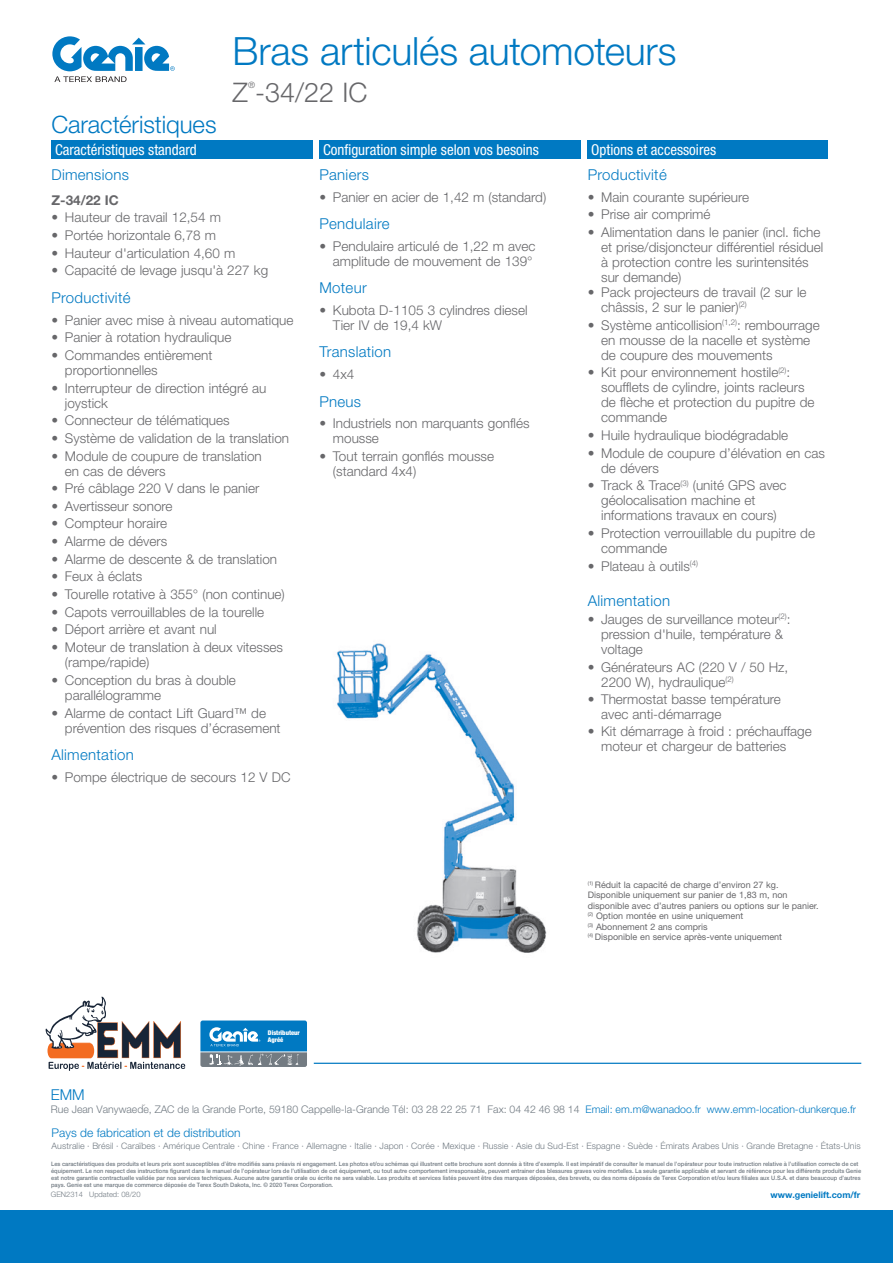
<style>
.page{position:relative;width:893px;height:1263px;background:#fff}
.page>*{position:absolute;margin:0;border:0;box-sizing:border-box;transform-origin:0 0}
.t1{font:300 39px "Helvetica Neue LT Std";letter-spacing:-.005em;color:#0079c2}
.t2{font:300 27px "Helvetica Neue LT Std";color:#67676a}
.t3{font:300 24px "Helvetica Neue LT Std";letter-spacing:-.005em;color:#0079c2}
.t4{font:300 15px "Helvetica Neue LT Std";letter-spacing:.02em;color:#0079c2}
.t5{font:condensed 15px "Helvetica Neue LT Std";color:#fff}
.t6{font:300 13.5px/15px "Helvetica Neue LT Std";color:#67676a}
.t7{font:700 13.5px "Helvetica Neue LT Std";color:#67676a}
.t8{font:300 12px "Helvetica Neue LT Std";color:#0079c2}
.t9{font:300 10.5px "Helvetica Neue LT Std";color:#717a82}
.t10{font:300 10.5px "Helvetica Neue LT Std";color:#9d9fa2}
.t11{font:9px/10.5px "Helvetica Neue LT Std";color:#67676a}
.t12{font:700 9px "Helvetica Neue LT Std";color:#0079c2}
.t13{font:300 8.85px "Helvetica Neue LT Std";letter-spacing:.01em;color:#717a82}
.t14{font:300 8.7px "Helvetica Neue LT Std";color:#67676a}
.t15{font:300 7.5px "Helvetica Neue LT Std";color:#717a82}
.t16{font:900 condensed 6.45px/6.9px "Helvetica Neue";color:#fff}
.t17{font:500 6px/7.2px "Helvetica Neue LT Std";color:#717a82;scale:.95 1}
.t18{font:900 condensed 6px/6.3px "Helvetica Neue";color:#fff}
.s1{color:#0079c2}
</style>
<div class="page">
<svg style="left:52px;top:36px;width:123px;height:46px"></svg>
<div style="left:319px;top:140px;width:262px;height:19px;background:#0079c2"></div>
<div style="left:51px;top:140px;width:262px;height:19px;background:#0079c2"></div>
<div style="left:588px;top:140px;width:240px;height:19px;background:#0079c2"></div>
<img style="left:337px;top:643px;width:210px;height:310px">
<div style="left:0;top:1210px;width:893px;height:53px;background:#0079c2"></div>
<hr style="left:314px;top:1063px;width:547px;height:1px;background:#0079c2">
<svg style="left:46px;top:997px;width:139px;height:74px"></svg>
<svg style="left:200px;top:1020px;width:107px;height:47px;background:#448cb8"></svg>
<h3 class="t3" style="left:51px;top:110px;width:167px">Caractéristiques</h3>
<h1 class="t1" style="left:233px;top:27px;width:445px">Bras articulés automoteurs</h1>
<h2 class="t2" style="left:233px;top:76px;width:136px">Z -34/22 IC</h2>
<p class="t14" style="left:248px;top:80px;width:8px">®</p>
<p class="t5" style="left:55px;top:141px;width:143px">Caractéristiques standard</p>
<p class="t5" style="left:323px;top:141px;width:217px">Configuration simple selon vos besoins</p>
<p class="t5" style="left:591px;top:141px;width:126px">Options et accessoires</p>
<p class="t4" style="left:51px;top:165px;width:79px">Dimensions</p>
<p class="t7" style="left:51px;top:191px;width:69px">Z-34/22 IC</p>
<p class="t6" style="left:51px;top:210px;width:171px">• Hauteur de travail 12,54 m</p>
<p class="t6" style="left:51px;top:227px;width:166px">• Portée horizontale 6,78 m</p>
<p class="t6" style="left:51px;top:245px;width:185px">• Hauteur d'articulation 4,60 m</p>
<p class="t6" style="left:51px;top:263px;width:218px">• Capacité de levage jusqu'à 227 kg</p>
<p class="t4" style="left:51px;top:288px;width:81px">Productivité</p>
<p class="t6" style="left:51px;top:312px;width:243px">• Panier avec mise à niveau automatique</p>
<p class="t6" style="left:51px;top:330px;width:181px">• Panier à rotation hydraulique</p>
<p class="t6" style="left:65px;top:347px;width:149px;text-indent:-14px">• Commandes entièrement proportionnelles</p>
<p class="t6" style="left:65px;top:380px;width:203px;text-indent:-14px">• Interrupteur de direction intégré au joystick</p>
<p class="t6" style="left:51px;top:413px;width:180px">• Connecteur de télématiques</p>
<p class="t6" style="left:51px;top:430px;width:239px">• Système de validation de la translation</p>
<p class="t6" style="left:65px;top:448px;width:198px;text-indent:-14px">• Module de coupure de translation en cas de dévers</p>
<p class="t6" style="left:51px;top:480px;width:209px">• Pré câblage 220 V dans le panier</p>
<p class="t6" style="left:51px;top:498px;width:123px">• Avertisseur sonore</p>
<p class="t6" style="left:51px;top:516px;width:117px">• Compteur horaire</p>
<p class="t6" style="left:51px;top:533px;width:117px">• Alarme de dévers</p>
<p class="t6" style="left:51px;top:551px;width:227px">• Alarme de descente &amp; de translation</p>
<p class="t6" style="left:51px;top:569px;width:92px">• Feux à éclats</p>
<p class="t6" style="left:51px;top:586px;width:235px">• Tourelle rotative à 355° (non continue)</p>
<p class="t6" style="left:51px;top:604px;width:214px">• Capots verrouillables de la tourelle</p>
<p class="t6" style="left:51px;top:622px;width:167px">• Déport arrière et avant nul</p>
<p class="t6" style="left:65px;top:640px;width:220px;text-indent:-14px">• Moteur de translation à deux vitesses (rampe/rapide)</p>
<p class="t6" style="left:65px;top:672px;width:173px;text-indent:-14px">• Conception du bras à double parallélogramme</p>
<p class="t6" style="left:65px;top:705px;width:217px;text-indent:-14px">• Alarme de contact Lift Guard™ de prévention des risques d’écrasement</p>
<p class="t4" style="left:51px;top:745px;width:84px">Alimentation</p>
<p class="t6" style="left:51px;top:769px;width:241px">• Pompe électrique de secours 12 V DC</p>
<p class="t4" style="left:319px;top:165px;width:51px">Paniers</p>
<p class="t6" style="left:319px;top:189px;width:228px">• Panier en acier de 1,42 m (standard)</p>
<p class="t4" style="left:319px;top:214px;width:72px">Pendulaire</p>
<p class="t6" style="left:319px;top:238px;width:217px;text-align:right">• Pendulaire articulé de 1,22 m avec amplitude de mouvement de 139°</p>
<p class="t4" style="left:319px;top:279px;width:49px">Moteur</p>
<p class="t6" style="left:333px;top:302px;width:196px;text-indent:-14px">• Kubota D-1105 3 cylindres diesel<br>Tier IV de 19,4 kW</p>
<p class="t4" style="left:319px;top:343px;width:73px">Translation</p>
<p class="t6" style="left:319px;top:366px;width:37px">• 4x4</p>
<p class="t4" style="left:319px;top:392px;width:43px">Pneus</p>
<p class="t6" style="left:333px;top:416px;width:198px;text-indent:-14px">• Industriels non marquants gonflés mousse</p>
<p class="t6" style="left:333px;top:448px;width:163px;text-indent:-14px">• Tout terrain gonflés mousse (standard 4x4)</p>
<p class="t16" style="left:268px;top:1029px;width:33px">Distributeur<br>Agréé</p>
<p class="t18" style="left:264px;top:1029px;width:31px">Distributeur<br>Agréé</p>
<p class="t4" style="left:588px;top:165px;width:81px">Productivité</p>
<p class="t6" style="left:588px;top:189px;width:163px">• Main courante supérieure</p>
<p class="t6" style="left:588px;top:207px;width:124px">• Prise air comprimé</p>
<p class="t6" style="left:601px;top:224px;width:224px;text-indent:-14px">• Alimentation dans le panier (incl. fiche et prise/disjoncteur différentiel résiduel à protection contre les surintensités sur demande)</p>
<p class="t6" style="left:601px;top:284px;width:207px;text-indent:-14px">• Pack projecteurs de travail (2 sur le châssis, 2 sur le panier)<sup>(2)</sup></p>
<p class="t6" style="left:601px;top:317px;width:220px;text-indent:-14px">• Système anticollision<sup>(1,2)</sup>: rembourrage en mousse de la nacelle et système de coupure des mouvements</p>
<p class="t6" style="left:601px;top:365px;width:215px;text-indent:-14px">• Kit pour environnement hostile<sup>(2)</sup>: soufflets de cylindre, joints racleurs de flèche et protection du pupitre de commande</p>
<p class="t6" style="left:588px;top:427px;width:202px">• Huile hydraulique biodégradable</p>
<p class="t6" style="left:601px;top:445px;width:225px;text-indent:-14px">• Module de coupure d’élévation en cas de dévers</p>
<p class="t6" style="left:601px;top:478px;width:187px;text-indent:-13px">• Track &amp; Trace<sup>(3)</sup> (unité GPS avec géolocalisation machine et informations travaux en cours)</p>
<p class="t6" style="left:601px;top:525px;width:215px;text-indent:-14px">• Protection verrouillable du pupitre de commande</p>
<p class="t6" style="left:588px;top:558px;width:112px">• Plateau à outils<sup>(4)</sup></p>
<p class="t4" style="left:588px;top:592px;width:84px">Alimentation</p>
<p class="t6" style="left:601px;top:611px;width:191px;text-indent:-14px">• Jauges de surveillance moteur<sup>(2)</sup>: pression d'huile, température &amp; voltage</p>
<p class="t6" style="left:601px;top:659px;width:189px;text-indent:-14px">• Générateurs AC (220 V / 50 Hz,<br>2200 W), hydraulique<sup>(2)</sup></p>
<p class="t6" style="left:601px;top:692px;width:181px;text-indent:-14px">• Thermostat basse température avec anti-démarrage</p>
<p class="t6" style="left:601px;top:723px;width:212px;text-indent:-14px">• Kit démarrage à froid : préchauffage moteur et chargeur de batteries</p>
<p class="t11" style="left:588px;top:879px;width:232px"><sup>(1)</sup> Réduit la capacité de charge d’environ 27 kg.<br>Disponible uniquement sur panier de 1,83 m, non disponible avec d’autres paniers ou options sur le panier. <sup>(2)</sup> Option montée en usine uniquement<br><sup>(3)</sup> Abonnement 2 ans compris<br><sup>(4)</sup> Disponible en service après-vente uniquement</p>
<p class="t4" style="left:51px;top:1085px;width:35px">EMM</p>
<p class="t9" style="left:51px;top:1102px;width:807px">Rue Jean Vanywaede, ZAC de la Grande Porte, 59180 Cappelle-la-Grande Tél: 03 28 22 25 71 Fax: 04 42 46 98 14 <span class="s1">Email: em.m@wanadoo.fr www.emm-location-dunkerque.fr</span></p>
<p class="t8" style="left:52px;top:1125px;width:190px">Pays de fabrication et de distribution</p>
<p class="t13" style="left:52px;top:1141px;width:810px">Australie · Brésil · Caraïbes · Amérique Centrale · Chine · France · Allemagne · Italie · Japon · Corée · Mexique · Russie · Asie du Sud-Est · Espagne · Suède · Émirats Arabes Unis · Grande Bretagne · États-Unis</p>
<p class="t17" style="left:51px;top:1160px;width:854px">Les caractéristiques des produits et leurs prix sont susceptibles d’être modifiés sans préavis ni engagement. Les photos et/ou schémas qui illustrent cette brochure sont donnés à titre d’exemple. Il est impératif de consulter le manuel de l’opérateur pour toute instruction relative à l’utilisation correcte de cet équipement. Le non respect des instructions figurant dans le manuel de l’opérateur lors de l’utilisation de cet équipement, ou tout autre comportement irresponsable, peuvent entrainer des blessures graves voire mortelles. La seule garantie applicable et servant de référence pour les différents produits Genie est notre garantie contractuelle validée par nos services techniques. Aucune autre garantie orale ou écrite ne sera valable. Les produits et services listés peuvent être des marques déposées, des brevets, ou des noms déposés de Terex Corporation et/ou leurs filiales aux U.S.A. et dans beaucoup d’autres pays. Genie est une marque de commerce déposée de Terex South Dakota, Inc. © 2020 Terex Corporation.</p>
<p class="t10" style="left:143px;top:1102px;width:3px">ˇ</p>
<p class="t15" style="left:51px;top:1190px;width:91px">GEN2314 Updated: 08/20</p>
<p class="t12" style="left:770px;top:1189px;width:91px">www.genielift.com/fr</p>
</div>
